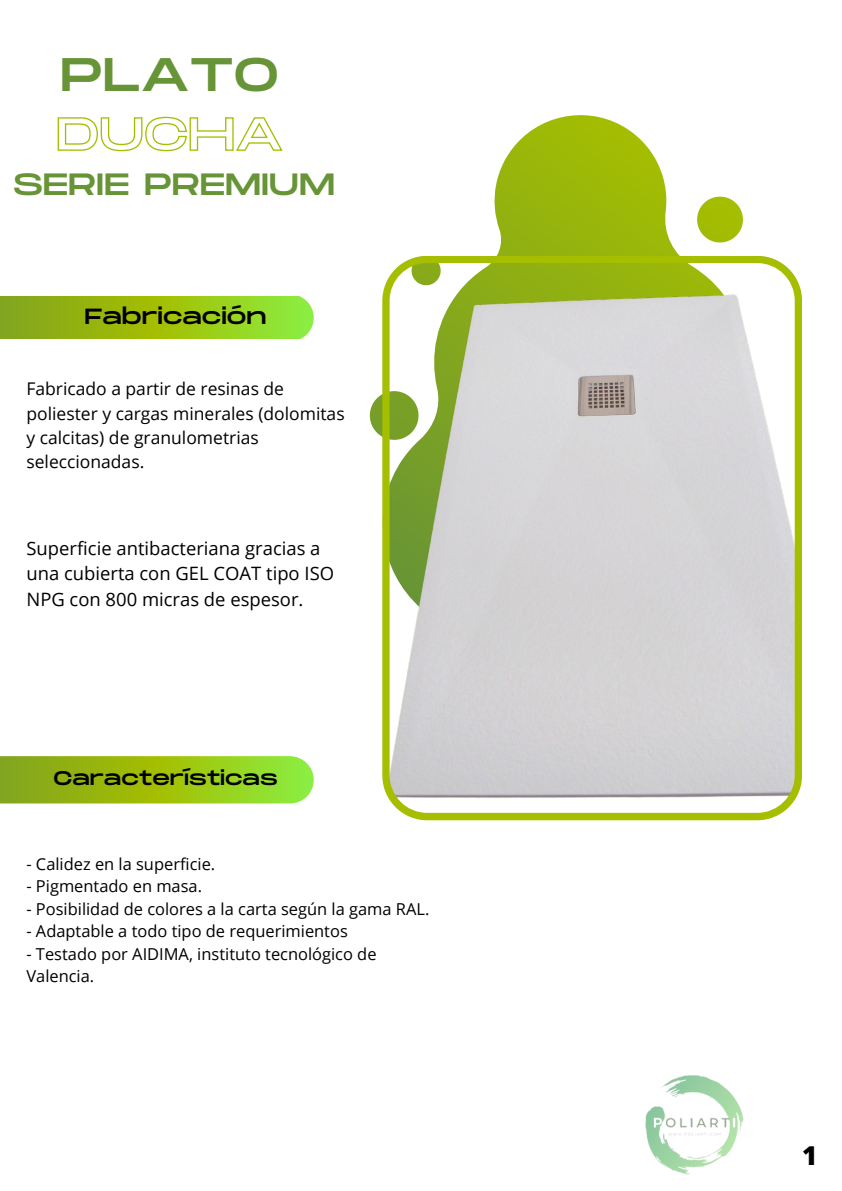
<style>
.page{position:relative;width:842px;height:1191px;background:#fff}
.page>*{position:absolute;margin:0;border:0;box-sizing:border-box;transform-origin:0 0}
.t1{font:47px "Monument Extended";color:#679436}
.t2{font:30.7px "Monument Extended";color:#679436}
.t3{font:800 26px "Open Sans";color:#000}
.t4{font:21.9px "Monument Extended";color:#000}
.t5{font:19.7px "Monument Extended";color:#000}
.t6{font:18.4px/25.5px "Open Sans";color:#000}
.t7{font:17.5px/24.2px "Open Sans";color:#000}
.t8{font:16.4px/22.5px "Open Sans";color:#000}
</style>
<div class="page">
<svg style="left:494px;top:115px;width:186px;height:141px;fill:#9db90a"></svg>
<svg style="left:369px;top:394px;width:13px;height:43px"></svg>
<svg style="left:697px;top:196px;width:46px;height:47px"></svg>
<svg style="left:0;top:296px;width:314px;height:43px"></svg>
<svg style="left:0;top:756px;width:314px;height:47px"></svg>
<svg style="left:57px;top:116px;width:226px;height:36px"></svg>
<img style="left:645px;top:1075px;width:99px;height:100px">
<svg style="left:382px;top:256px;width:420px;height:564px;fill:#d4d3d5"></svg>
<h1 class="t1" style="left:60px;top:49px;width:220px">PLATO</h1>
<h2 class="t2" style="left:13px;top:167px;width:323px">SERIE PREMIUM</h2>
<h3 class="t4" style="left:84px;top:304px;width:184px">Fabricación</h3>
<p class="t7" style="left:26px;top:376px;width:320px">Fabricado a partir de resinas de poliester y cargas minerales (dolomitas y calcitas) de granulometrias seleccionadas.</p>
<p class="t6" style="left:26px;top:535px;width:309px">Superficie antibacteriana gracias a una cubierta con GEL COAT tipo ISO<br>NPG con 800 micras de espesor.</p>
<p class="t5" style="left:54px;top:767px;width:226px">Características</p>
<p class="t8" style="left:26px;top:851px;width:190px">- Calidez en la superficie.</p>
<p class="t8" style="left:26px;top:874px;width:177px">- Pigmentado en masa.</p>
<p class="t8" style="left:26px;top:896px;width:404px">- Posibilidad de colores a la carta según la gama RAL.</p>
<p class="t8" style="left:26px;top:919px;width:323px">- Adaptable a todo tipo de requerimientos</p>
<p class="t8" style="left:26px;top:941px;width:352px">- Testado por AIDIMA, instituto tecnológico de<br>Valencia.</p>
<h3 class="t3" style="left:802px;top:1136px;width:17px">1</h3>
</div>
